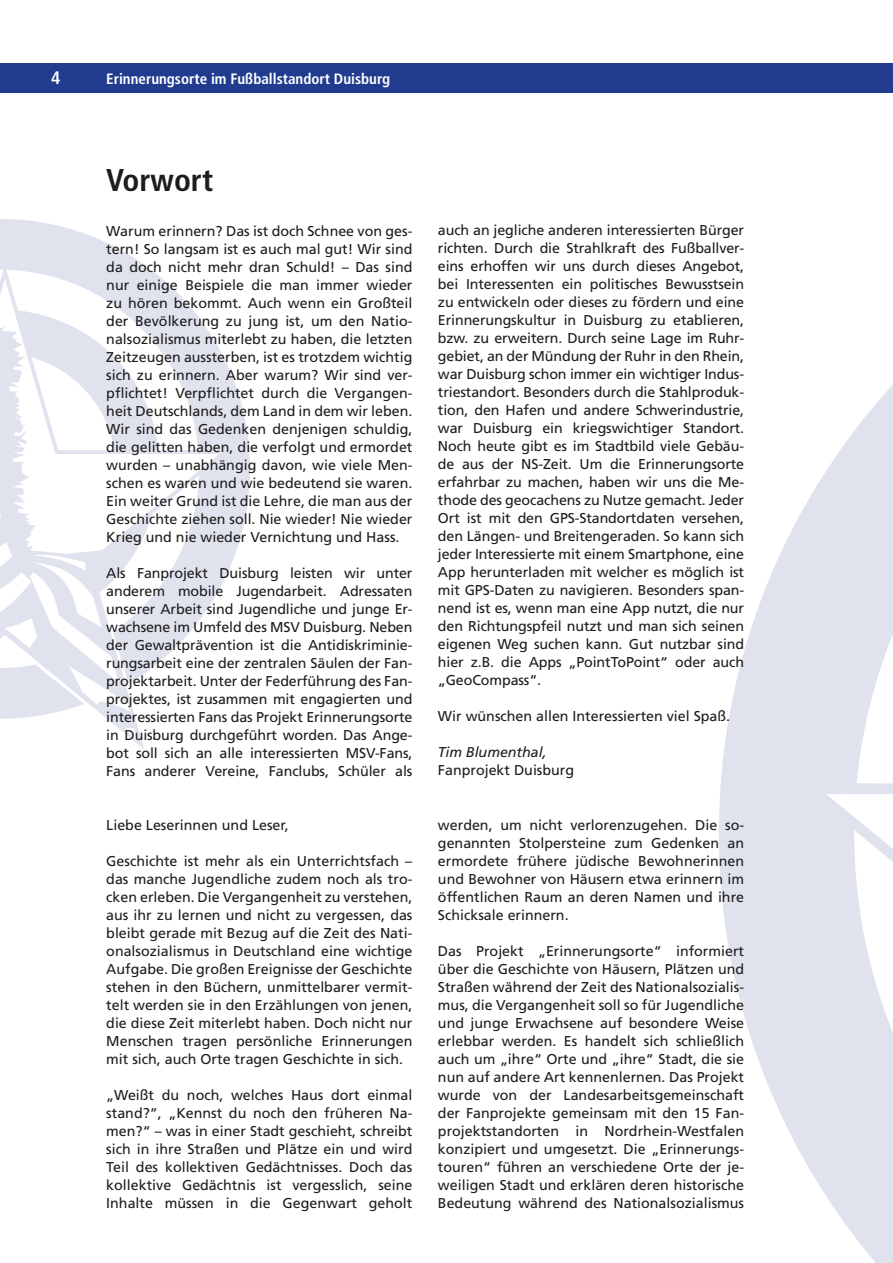
<style>
.page{position:relative;width:893px;height:1263px;background:#fff}
.page>*{position:absolute;margin:0;border:0;box-sizing:border-box;transform-origin:0 0}
.t1{font:700 condensed 31.5px "Frutiger LT Std";color:#1d1d1b}
.t2{font:700 condensed 18px "Frutiger LT Std";color:#fff}
.t3{font:700 condensed 15px "Frutiger LT Std";color:#fff}
.t4{font:14.25px/18px "Frutiger LT Std";color:#1d1d1b;text-align:justify}
.t5{font:italic 14.25px "Frutiger LT Std";color:#1d1d1b}
</style>
<div class="page">
<svg style="left:719px;top:385px;width:174px;height:878px;fill:#e0e2ee"></svg>
<svg style="left:0;top:219px;width:250px;height:530px"></svg>
<div style="left:0;top:63px;width:893px;height:29px;background:#213b8f"></div>
<p class="t2" style="left:51px;top:67px;width:11px">4</p>
<p class="t3" style="left:106px;top:70px;width:285px">Erinnerungsorte im Fußballstandort Duisburg</p>
<h1 class="t1" style="left:106px;top:161px;width:108px">Vorwort</h1>
<p class="t4" style="left:106px;top:222px;width:308px">Warum erinnern? Das ist doch Schnee von ges&shy;tern! So langsam ist es auch mal gut! Wir sind da doch nicht mehr dran Schuld! – Das sind nur einige Beispiele die man immer wieder zu hören bekommt. Auch wenn ein Großteil der Bevölkerung zu jung ist, um den Natio&shy;nalsozialismus miterlebt zu haben, die letzten Zeitzeugen aussterben, ist es trotzdem wichtig sich zu erinnern. Aber warum? Wir sind ver&shy;pflichtet! Verpflichtet durch die Vergangen&shy;heit Deutschlands, dem Land in dem wir leben.<br>Wir sind das Gedenken denjenigen schuldig, die gelitten haben, die verfolgt und ermordet wurden – unabhängig davon, wie viele Men&shy;schen es waren und wie bedeutend sie waren.<br>Ein weiter Grund ist die Lehre, die man aus der Geschichte ziehen soll. Nie wieder! Nie wieder Krieg und nie wieder Vernichtung und Hass.</p>
<p class="t4" style="left:106px;top:564px;width:308px">Als Fanprojekt Duisburg leisten wir unter anderem mobile Jugendarbeit. Adressaten unserer Arbeit sind Jugendliche und junge Er&shy;wachsene im Umfeld des MSV Duisburg. Neben der Gewaltprävention ist die Antidiskriminie&shy;rungsarbeit eine der zentralen Säulen der Fan&shy;projektarbeit. Unter der Federführung des Fan&shy;projektes, ist zusammen mit engagierten und interessierten Fans das Projekt Erinnerungsorte in Duisburg durchgeführt worden. Das Ange&shy;bot soll sich an alle interessierten MSV-Fans, Fans anderer Vereine, Fanclubs, Schüler als</p>
<p class="t4" style="left:106px;top:816px;width:184px">Liebe Leserinnen und Leser,</p>
<p class="t4" style="left:106px;top:852px;width:308px">Geschichte ist mehr als ein Unterrichtsfach – das manche Jugendliche zudem noch als tro&shy;cken erleben. Die Vergangenheit zu verstehen, aus ihr zu lernen und nicht zu vergessen, das bleibt gerade mit Bezug auf die Zeit des Nati&shy;onalsozialismus in Deutschland eine wichtige Aufgabe. Die großen Ereignisse der Geschichte stehen in den Büchern, unmittelbarer vermit&shy;telt werden sie in den Erzählungen von jenen, die diese Zeit miterlebt haben. Doch nicht nur Menschen tragen persönliche Erinnerungen mit sich, auch Orte tragen Geschichte in sich.</p>
<p class="t4" style="left:106px;top:1086px;width:308px">„Weißt du noch, welches Haus dort einmal stand?“, „Kennst du noch den früheren Na&shy;men?“ – was in einer Stadt geschieht, schreibt sich in ihre Straßen und Plätze ein und wird Teil des kollektiven Gedächtnisses. Doch das kollektive Gedächtnis ist vergesslich, seine Inhalte müssen in die Gegenwart geholt</p>
<p class="t4" style="left:438px;top:222px;width:308px">auch an jegliche anderen interessierten Bürger richten. Durch die Strahlkraft des Fußballver&shy;eins erhoffen wir uns durch dieses Angebot, bei Interessenten ein politisches Bewusstsein zu entwickeln oder dieses zu fördern und eine Erinnerungskultur in Duisburg zu etablieren, bzw. zu erweitern. Durch seine Lage im Ruhr&shy;gebiet, an der Mündung der Ruhr in den Rhein, war Duisburg schon immer ein wichtiger Indus&shy;triestandort. Besonders durch die Stahlproduk&shy;tion, den Hafen und andere Schwerindustrie, war Duisburg ein kriegswichtiger Standort.<br>Noch heute gibt es im Stadtbild viele Gebäu&shy;de aus der NS-Zeit. Um die Erinnerungsorte erfahrbar zu machen, haben wir uns die Me&shy;thode des geocachens zu Nutze gemacht. Jeder Ort ist mit den GPS-Standortdaten versehen, den Längen- und Breitengeraden. So kann sich jeder Interessierte mit einem Smartphone, eine App herunterladen mit welcher es möglich ist mit GPS-Daten zu navigieren. Besonders span&shy;nend ist es, wenn man eine App nutzt, die nur den Richtungspfeil nutzt und man sich seinen eigenen Weg suchen kann. Gut nutzbar sind hier z.B. die Apps „PointToPoint“ oder auch „GeoCompass“.</p>
<p class="t4" style="left:438px;top:707px;width:294px">Wir wünschen allen Interessierten viel Spaß.</p>
<p class="t5" style="left:438px;top:744px;width:110px">Tim Blumenthal,</p>
<p class="t4" style="left:438px;top:761px;width:138px">Fanprojekt Duisburg</p>
<p class="t4" style="left:438px;top:816px;width:308px">werden, um nicht verlorenzugehen. Die so&shy;genannten Stolpersteine zum Gedenken an ermordete frühere jüdische Bewohnerinnen und Bewohner von Häusern etwa erinnern im öffentlichen Raum an deren Namen und ihre Schicksale erinnern.</p>
<p class="t4" style="left:438px;top:942px;width:308px">Das Projekt „Erinnerungsorte“ informiert über die Geschichte von Häusern, Plätzen und Straßen während der Zeit des Nationalsozialis&shy;mus, die Vergangenheit soll so für Jugendliche und junge Erwachsene auf besondere Weise erlebbar werden. Es handelt sich schließlich auch um „ihre“ Orte und „ihre“ Stadt, die sie nun auf andere Art kennenlernen. Das Projekt wurde von der Landesarbeitsgemeinschaft der Fanprojekte gemeinsam mit den 15 Fan&shy;projektstandorten in Nordrhein-Westfalen konzipiert und umgesetzt. Die „Erinnerungs&shy;touren“ führen an verschiedene Orte der je&shy;weiligen Stadt und erklären deren historische Bedeutung während des Nationalsozialismus</p>
</div>
